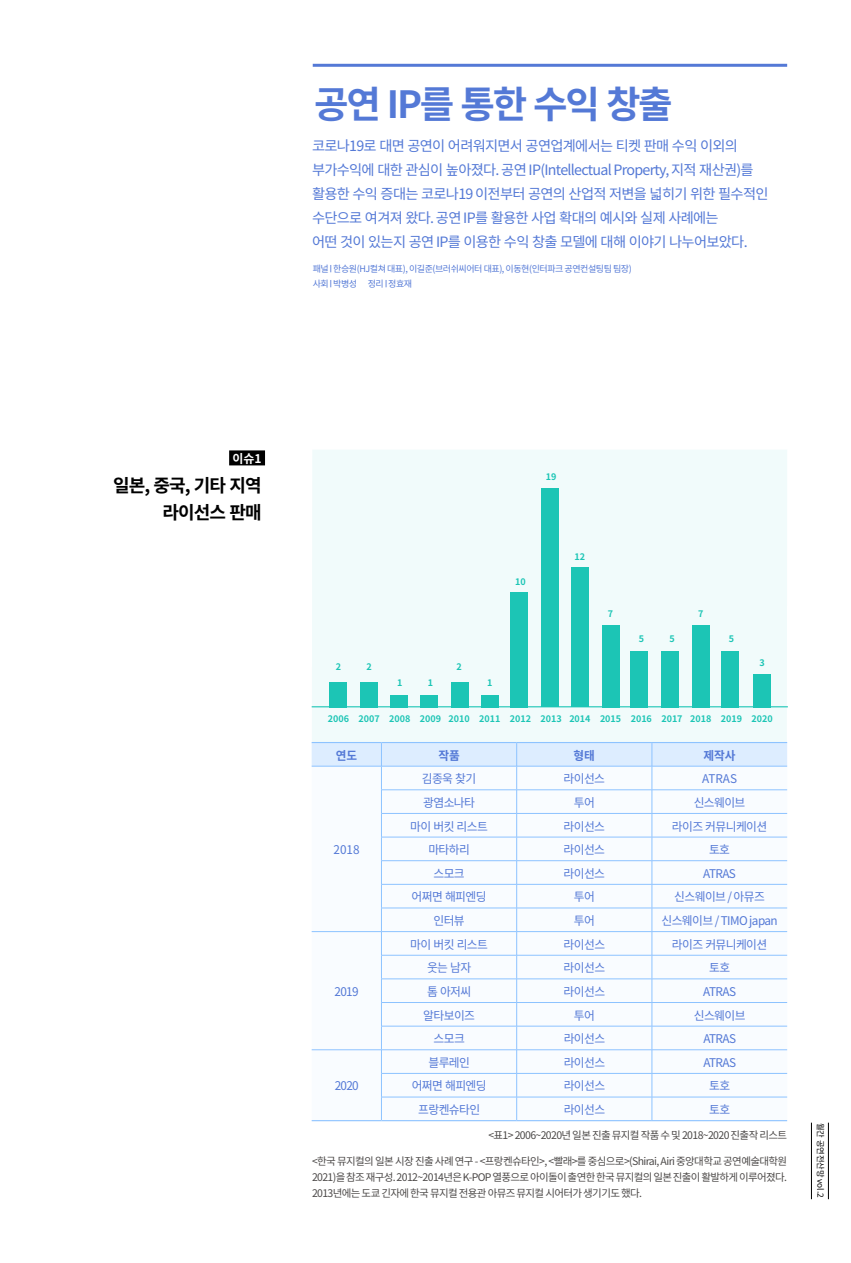
<style>
.page{position:relative;width:851px;height:1263px;background:#fff}
.page>*{position:absolute;margin:0;border:0;box-sizing:border-box;transform-origin:0 0}
.t1{font:700 37.5px "Noto Sans CJ Kkr";letter-spacing:-.06em;color:#5479d6}
.t2{font:700 18px/27px "Noto Sans CJ Kkr";letter-spacing:-.05em;color:#000;text-align:right}
.t3{font:14.25px/24px "Noto Sans CJ Kkr";letter-spacing:-.05em;color:#5479d6}
.t4{font:12px "Noto Sans CJ Kkr";letter-spacing:-.05em;color:#5479d6}
.t5{font:700 12px "Noto Sans CJ Kkr";color:#5479d6}
.t6{font:700 12px "Noto Sans CJ Kkr";color:#fff}
.t7{font:10.5px/16.5px "Noto Sans CJ Kkr";letter-spacing:-.06em;color:#4c4948;text-align:justify}
.t8{font:700 9px "Noto Sans CJ Kkr";color:#1cc5b5}
.t9{font:9px/15px "Noto Sans CJ Kkr";letter-spacing:-.05em;color:#5479d6}
.t10{font:8.25px "Noto Sans CJ Kkr";letter-spacing:-.025em;color:#000}
.s1{font-family:"Nanum Barun Gothic"}
</style>
<div class="page">
<div style="left:229px;top:450px;width:36px;height:15px;background:#000"></div>
<hr style="left:313px;top:64px;width:474px;height:3px;background:#5479d6">
<div style="left:312px;top:450px;width:475px;height:293px;background:#f1fbfb"></div>
<hr style="left:311px;top:706px;width:476px;height:1px;background:#1cc5b5">
<div style="left:390px;top:695px;width:17px;height:12px;background:#1cc5b5"></div>
<div style="left:420px;top:695px;width:17px;height:12px;background:#1cc5b5"></div>
<div style="left:481px;top:695px;width:17px;height:12px;background:#1cc5b5"></div>
<div style="left:451px;top:682px;width:17px;height:25px;background:#1cc5b5"></div>
<div style="left:753px;top:674px;width:17px;height:33px;background:#1cc5b5"></div>
<div style="left:630px;top:651px;width:17px;height:56px;background:#1cc5b5"></div>
<div style="left:661px;top:651px;width:17px;height:56px;background:#1cc5b5"></div>
<div style="left:721px;top:651px;width:17px;height:56px;background:#1cc5b5"></div>
<div style="left:602px;top:625px;width:17px;height:82px;background:#1cc5b5"></div>
<div style="left:692px;top:625px;width:17px;height:82px;background:#1cc5b5"></div>
<div style="left:360px;top:682px;width:17px;height:25px;background:#1cc5b5"></div>
<div style="left:330px;top:682px;width:17px;height:25px;background:#1cc5b5"></div>
<div style="left:511px;top:592px;width:17px;height:115px;background:#1cc5b5"></div>
<div style="left:571px;top:567px;width:17px;height:140px;background:#1cc5b5"></div>
<div style="left:541px;top:488px;width:17px;height:219px;background:#1cc5b5"></div>
<hr style="left:311px;top:1120px;width:70px;height:1px;background:#8dc3ff">
<hr style="left:381px;top:1120px;width:135px;height:1px;background:#8dc3ff">
<hr style="left:516px;top:1120px;width:135px;height:1px;background:#8dc3ff">
<hr style="left:651px;top:1120px;width:136px;height:1px;background:#8dc3ff">
<svg style="left:311px;top:742px;width:476px;height:378px"></svg>
<hr style="left:828px;top:1123px;width:1px;height:76px;background:#000">
<hr style="left:811px;top:1123px;width:1px;height:76px;background:#000">
<h1 class="t1" style="left:314px;top:83px;width:360px">공연 IP를 통한 수익 창출</h1>
<p class="t3" style="left:312px;top:135px;width:458px">코로나19로 대면 공연이 어려워지면서 공연업계에서는 티켓 판매 수익 이외의 부가수익에 대한 관심이 높아졌다. 공연 IP(Intellectual Property, 지적 재산권)를 활용한 수익 증대는 코로나19 이전부터 공연의 산업적 저변을 넓히기 위한 필수적인 수단으로 여겨져 왔다. 공연 IP를 활용한 사업 확대의 예시와 실제 사례에는<br>어떤 것이 있는지 공연 IP를 이용한 수익 창출 모델에 대해 이야기 나누어보았다.</p>
<p class="t9" style="left:313px;top:261px;width:320px">패널 <span class="s1">l</span> 한승원(HJ컬쳐 대표), 이길준(브러쉬씨어터 대표), 이동현(인터파크 공연컨설팅팀 팀장) 사회 <span class="s1">l</span> 박병성 정리 <span class="s1">l</span> 정효재</p>
<p class="t6" style="left:232px;top:452px;width:31px">이슈1</p>
<h2 class="t2" style="left:113px;top:473px;width:150px">일본, 중국, 기타 지역 라이선스 판매</h2>
<p class="t8" style="left:545px;top:472px;width:12px">19</p>
<p class="t8" style="left:515px;top:577px;width:12px">10</p>
<p class="t8" style="left:336px;top:661px;width:7px">2</p>
<p class="t8" style="left:366px;top:661px;width:7px">2</p>
<p class="t8" style="left:397px;top:677px;width:7px">1</p>
<p class="t8" style="left:428px;top:677px;width:7px">1</p>
<p class="t8" style="left:456px;top:661px;width:7px">2</p>
<p class="t8" style="left:487px;top:677px;width:7px">1</p>
<p class="t8" style="left:574px;top:551px;width:12px">12</p>
<p class="t8" style="left:608px;top:608px;width:7px">7</p>
<p class="t8" style="left:638px;top:633px;width:7px">5</p>
<p class="t8" style="left:669px;top:633px;width:7px">5</p>
<p class="t8" style="left:698px;top:608px;width:7px">7</p>
<p class="t8" style="left:728px;top:633px;width:7px">5</p>
<p class="t8" style="left:759px;top:658px;width:7px">3</p>
<p class="t8" style="left:328px;top:713px;width:23px">2006</p>
<p class="t8" style="left:358px;top:713px;width:23px">2007</p>
<p class="t8" style="left:389px;top:713px;width:23px">2008</p>
<p class="t8" style="left:420px;top:713px;width:23px">2009</p>
<p class="t8" style="left:448px;top:713px;width:23px">2010</p>
<p class="t8" style="left:479px;top:713px;width:23px">2011</p>
<p class="t8" style="left:510px;top:713px;width:23px">2012</p>
<p class="t8" style="left:540px;top:713px;width:23px">2013</p>
<p class="t8" style="left:569px;top:713px;width:23px">2014</p>
<p class="t8" style="left:600px;top:713px;width:23px">2015</p>
<p class="t8" style="left:630px;top:713px;width:23px">2016</p>
<p class="t8" style="left:661px;top:713px;width:23px">2017</p>
<p class="t8" style="left:690px;top:713px;width:23px">2018</p>
<p class="t8" style="left:720px;top:713px;width:23px">2019</p>
<p class="t8" style="left:751px;top:713px;width:23px">2020</p>
<p class="t5" style="left:336px;top:748px;width:23px">연도</p>
<p class="t5" style="left:438px;top:748px;width:23px">작품</p>
<p class="t5" style="left:573px;top:748px;width:23px">형태</p>
<p class="t5" style="left:703px;top:748px;width:34px">제작사</p>
<p class="t4" style="left:333px;top:843px;width:28px">2018</p>
<p class="t4" style="left:334px;top:985px;width:25px">2019</p>
<p class="t4" style="left:334px;top:1079px;width:25px">2020</p>
<p class="t4" style="left:422px;top:772px;width:56px">김종욱 찾기</p>
<p class="t4" style="left:563px;top:772px;width:43px">라이선스</p>
<p class="t4" style="left:702px;top:772px;width:37px">ATRAS</p>
<p class="t4" style="left:423px;top:796px;width:53px">광염소나타</p>
<p class="t4" style="left:573px;top:796px;width:23px">투어</p>
<p class="t4" style="left:693px;top:796px;width:53px">신스웨이브</p>
<p class="t4" style="left:410px;top:819px;width:79px">마이 버킷 리스트</p>
<p class="t4" style="left:563px;top:819px;width:43px">라이선스</p>
<p class="t4" style="left:671px;top:819px;width:97px">라이즈 커뮤니케이션</p>
<p class="t4" style="left:428px;top:843px;width:43px">마타하리</p>
<p class="t4" style="left:563px;top:843px;width:43px">라이선스</p>
<p class="t4" style="left:709px;top:843px;width:23px">토호</p>
<p class="t4" style="left:433px;top:867px;width:33px">스모크</p>
<p class="t4" style="left:563px;top:867px;width:43px">라이선스</p>
<p class="t4" style="left:703px;top:867px;width:34px">ATRAS</p>
<p class="t4" style="left:411px;top:890px;width:76px">어쩌면 해피엔딩</p>
<p class="t4" style="left:573px;top:890px;width:23px">투어</p>
<p class="t4" style="left:674px;top:890px;width:92px">신스웨이브 / 아뮤즈</p>
<p class="t4" style="left:433px;top:914px;width:33px">인터뷰</p>
<p class="t4" style="left:573px;top:914px;width:23px">투어</p>
<p class="t4" style="left:661px;top:914px;width:118px">신스웨이브 / TIMO japan</p>
<p class="t4" style="left:410px;top:937px;width:79px">마이 버킷 리스트</p>
<p class="t4" style="left:563px;top:937px;width:43px">라이선스</p>
<p class="t4" style="left:671px;top:937px;width:97px">라이즈 커뮤니케이션</p>
<p class="t4" style="left:427px;top:961px;width:46px">웃는 남자</p>
<p class="t4" style="left:563px;top:961px;width:43px">라이선스</p>
<p class="t4" style="left:709px;top:961px;width:23px">토호</p>
<p class="t4" style="left:427px;top:985px;width:46px">톰 아저씨</p>
<p class="t4" style="left:563px;top:985px;width:43px">라이선스</p>
<p class="t4" style="left:703px;top:985px;width:34px">ATRAS</p>
<p class="t4" style="left:423px;top:1008px;width:53px">알타보이즈</p>
<p class="t4" style="left:574px;top:1008px;width:23px">투어</p>
<p class="t4" style="left:693px;top:1008px;width:53px">신스웨이브</p>
<p class="t4" style="left:433px;top:1032px;width:33px">스모크</p>
<p class="t4" style="left:563px;top:1032px;width:43px">라이선스</p>
<p class="t4" style="left:703px;top:1032px;width:34px">ATRAS</p>
<p class="t4" style="left:428px;top:1056px;width:43px">블루레인</p>
<p class="t4" style="left:563px;top:1056px;width:43px">라이선스</p>
<p class="t4" style="left:703px;top:1056px;width:34px">ATRAS</p>
<p class="t4" style="left:411px;top:1079px;width:76px">어쩌면 해피엔딩</p>
<p class="t4" style="left:563px;top:1079px;width:43px">라이선스</p>
<p class="t4" style="left:709px;top:1079px;width:23px">토호</p>
<p class="t4" style="left:418px;top:1103px;width:63px">프랑켄슈타인</p>
<p class="t4" style="left:563px;top:1103px;width:43px">라이선스</p>
<p class="t4" style="left:709px;top:1103px;width:23px">토호</p>
<p class="t7" style="left:488px;top:1127px;width:300px">&lt;표1&gt; 2006~2020년 일본 진출 뮤지컬 작품 수 및 2018~2020 진출작 리스트</p>
<p class="t7" style="left:312px;top:1152px;width:476px">&lt;한국 뮤지컬의 일본 시장 진출 사례 연구 - &lt;프랑켄슈타인&gt;, &lt;빨래&gt;를 중심으로&gt;(Shirai, Airi 중앙대학교 공연예술대학원 2021)을 참조 재구성. 2012~2014년은 K-POP 열풍으로 아이돌이 출연한 한국 뮤지컬의 일본 진출이 활발하게 이루어졌다.<br>2013년에는 도쿄 긴자에 한국 뮤지컬 전용관 아뮤즈 뮤지컬 시어터가 생기기도 했다.</p>
<p class="t10" style="left:824px;top:1123px;width:76px;rotate:90deg">월간 공연전산망 vol.2</p>
</div>
